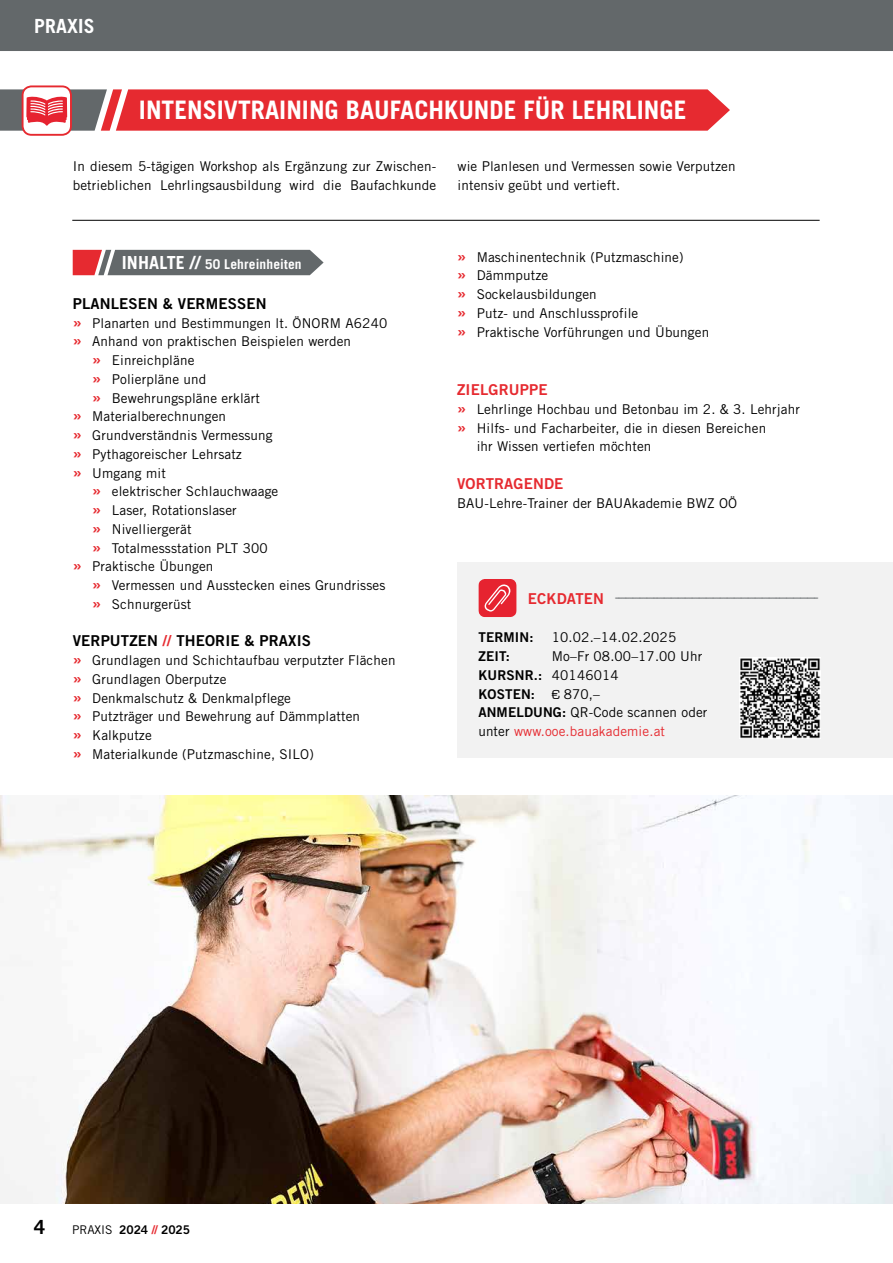
<style>
.page{position:relative;width:893px;height:1263px;background:#fff}
.page>*{position:absolute;margin:0;border:0;box-sizing:border-box;transform-origin:0 0}
.t1{font:700 25.5px "Trade Gothic";color:#fff}
.t2{font:700 19.5px "Trade Gothic";letter-spacing:.01em;color:#fff}
.t3{font:700 19.5px "Trade Gothic";color:#000}
.t4{font:15px "Trade Gothic";color:#63686a}
.t5{font:15px "Trade Gothic Bold No 2";letter-spacing:.01em;color:#000}
.t6{font:15px "Trade Gothic Bold No 2";letter-spacing:.01em;color:#e62a30}
.t7{font:13.5px/18.8px "Trade Gothic";letter-spacing:.01em;color:#000}
.t8{font:13.5px/18.8px "Trade Gothic Bold No 2";letter-spacing:.01em;color:#000}
.t9{font:700 13.5px "Trade Gothic";letter-spacing:.01em;color:#fff}
.t10{font:12px "Trade Gothic Bold No 2";letter-spacing:-.01em;color:#000}
.s1{font-size:18px}
.s2{font-family:"Trade Gothic Bold No 2";font-size:16.5px;color:#e62a30}
.s3{color:#e62a30}
.s4{font-family:"Trade Gothic Bold No 2";color:#e62a30}
.s5{font-family:"Trade Gothic"}
.s6{font-family:"Eurostile"}
.s7{font-family:"Trade Gothic Bold No 2"}
</style>
<div class="page">
<div style="left:0;top:0;width:893px;height:51px;background:#63686a"></div>
<div style="left:22px;top:85px;width:50px;height:51px;background:#fff;border:2px solid #e62a30;border-radius:9px"></div>
<svg style="left:0;top:89px;width:730px;height:42px;background:#df4045"></svg>
<svg style="left:73px;top:250px;width:251px;height:25px;background:#796a6c"></svg>
<hr style="left:72px;top:220px;width:748px;height:1px;background:#000">
<img style="left:0;top:795px;width:893px;height:408px">
<div style="left:457px;top:562px;width:436px;height:195px;background:#f2f2f2"></div>
<svg style="left:478px;top:579px;width:39px;height:38px"></svg>
<img style="left:740px;top:658px;width:81px;height:81px">
<h2 class="t2" style="left:34px;top:14px;width:62px">PRAXIS</h2>
<h1 class="t1" style="left:139px;top:94px;width:549px">INTENSIVTRAINING BAUFACHKUNDE FÜR LEHRLINGE</h1>
<p class="t7" style="left:73px;top:157px;width:365px">In diesem 5-tägigen Workshop als Ergänzung zur Zwischen&shy;betrieblichen Lehrlingsausbildung wird die Baufachkunde</p>
<p class="t7" style="left:458px;top:157px;width:280px">wie Planlesen und Vermessen sowie Verputzen intensiv geübt und vertieft.</p>
<p class="t9" style="left:122px;top:256px;width:181px"><span class="s1">INHALTE //</span> 50 Lehreinheiten</p>
<p class="t5" style="left:73px;top:294px;width:195px">PLANLESEN &amp; VERMESSEN</p>
<p class="t7" style="left:73px;top:313px;width:316px"><span class="s2">»</span> Planarten und Bestimmungen lt. ÖNORM A6240</p>
<p class="t7" style="left:73px;top:332px;width:280px"><span class="s2">»</span> Anhand von praktischen Beispielen werden</p>
<p class="t7" style="left:92px;top:351px;width:104px"><span class="s2">»</span> Einreichpläne</p>
<p class="t7" style="left:92px;top:369px;width:116px"><span class="s2">»</span> Polierpläne und</p>
<p class="t7" style="left:92px;top:388px;width:169px"><span class="s2">»</span> Bewehrungspläne erklärt</p>
<p class="t7" style="left:73px;top:407px;width:155px"><span class="s2">»</span> Materialberechnungen</p>
<p class="t7" style="left:73px;top:426px;width:201px"><span class="s2">»</span> Grundverständnis Vermessung</p>
<p class="t7" style="left:73px;top:444px;width:171px"><span class="s2">»</span> Pythagoreischer Lehrsatz</p>
<p class="t7" style="left:73px;top:463px;width:95px"><span class="s2">»</span> Umgang mit</p>
<p class="t7" style="left:92px;top:482px;width:188px"><span class="s2">»</span> elektrischer Schlauchwaage</p>
<p class="t7" style="left:92px;top:501px;width:146px"><span class="s2">»</span> Laser, Rotationslaser</p>
<p class="t7" style="left:92px;top:519px;width:101px"><span class="s2">»</span> Nivelliergerät</p>
<p class="t7" style="left:92px;top:538px;width:177px"><span class="s2">»</span> Totalmessstation PLT 300</p>
<p class="t7" style="left:73px;top:557px;width:142px"><span class="s2">»</span> Praktische Übungen</p>
<p class="t7" style="left:92px;top:576px;width:295px"><span class="s2">»</span> Vermessen und Ausstecken eines Grundrisses</p>
<p class="t7" style="left:92px;top:594px;width:101px"><span class="s2">»</span> Schnurgerüst</p>
<p class="t5" style="left:73px;top:632px;width:240px">VERPUTZEN <span class="s3">//</span> THEORIE &amp; PRAXIS</p>
<p class="t7" style="left:73px;top:651px;width:324px"><span class="s2">»</span> Grundlagen und Schichtaufbau verputzter Flächen <span class="s2">»</span> Grundlagen Oberputze<br><span class="s2">»</span> Denkmalschutz &amp; Denkmalpflege<br><span class="s2">»</span> Putzträger und Bewehrung auf Dämmplatten<br><span class="s2">»</span> Kalkputze<br><span class="s2">»</span> Materialkunde (Putzmaschine, SILO)</p>
<p class="t7" style="left:457px;top:247px;width:254px"><span class="s2">»</span> Maschinentechnik (Putzmaschine)<br><span class="s2">»</span> Dämmputze<br><span class="s2">»</span> Sockelausbildungen<br><span class="s2">»</span> Putz- und Anschlussprofile<br><span class="s2">»</span> Praktische Vorführungen und Übungen</p>
<p class="t6" style="left:457px;top:380px;width:92px">ZIELGRUPPE</p>
<p class="t7" style="left:457px;top:399px;width:344px"><span class="s2">»</span> Lehrlinge Hochbau und Betonbau im 2. &amp; 3. Lehrjahr</p>
<p class="t7" style="left:457px;top:418px;width:311px"><span class="s2">»</span> Hilfs- und Facharbeiter, die in diesen Bereichen</p>
<p class="t7" style="left:477px;top:437px;width:176px">ihr Wissen vertiefen möchten</p>
<p class="t6" style="left:457px;top:474px;width:108px">VORTRAGENDE</p>
<p class="t7" style="left:457px;top:493px;width:282px">BAU-Lehre-Trainer der BAUAkademie BWZ OÖ</p>
<p class="t4" style="left:528px;top:587px;width:293px"><span class="s4">ECKDATEN</span> ----------------------------------------------------------</p>
<p class="t8" style="left:478px;top:628px;width:57px">TERMIN:</p>
<p class="t7" style="left:552px;top:628px;width:126px">10.02.–14.02.2025</p>
<p class="t8" style="left:478px;top:647px;width:33px">ZEIT:</p>
<p class="t7" style="left:552px;top:647px;width:152px">Mo–Fr 08.00–17.00 Uhr</p>
<p class="t8" style="left:478px;top:665px;width:142px">KURSNR.: <span class="s5">40146014<br></span>KOSTEN: <span class="s6">€</span> <span class="s5">870,–</span></p>
<p class="t7" style="left:478px;top:703px;width:231px"><span class="s7">ANMELDUNG:</span> QR-Code scannen oder unter <span class="s3">www.ooe.bauakademie.at</span></p>
<h2 class="t3" style="left:34px;top:1215px;width:12px">4</h2>
<p class="t10" style="left:72px;top:1222px;width:119px"><span class="s5">PRAXIS</span> 2024 <span class="s3">//</span> 2025</p>
</div>
